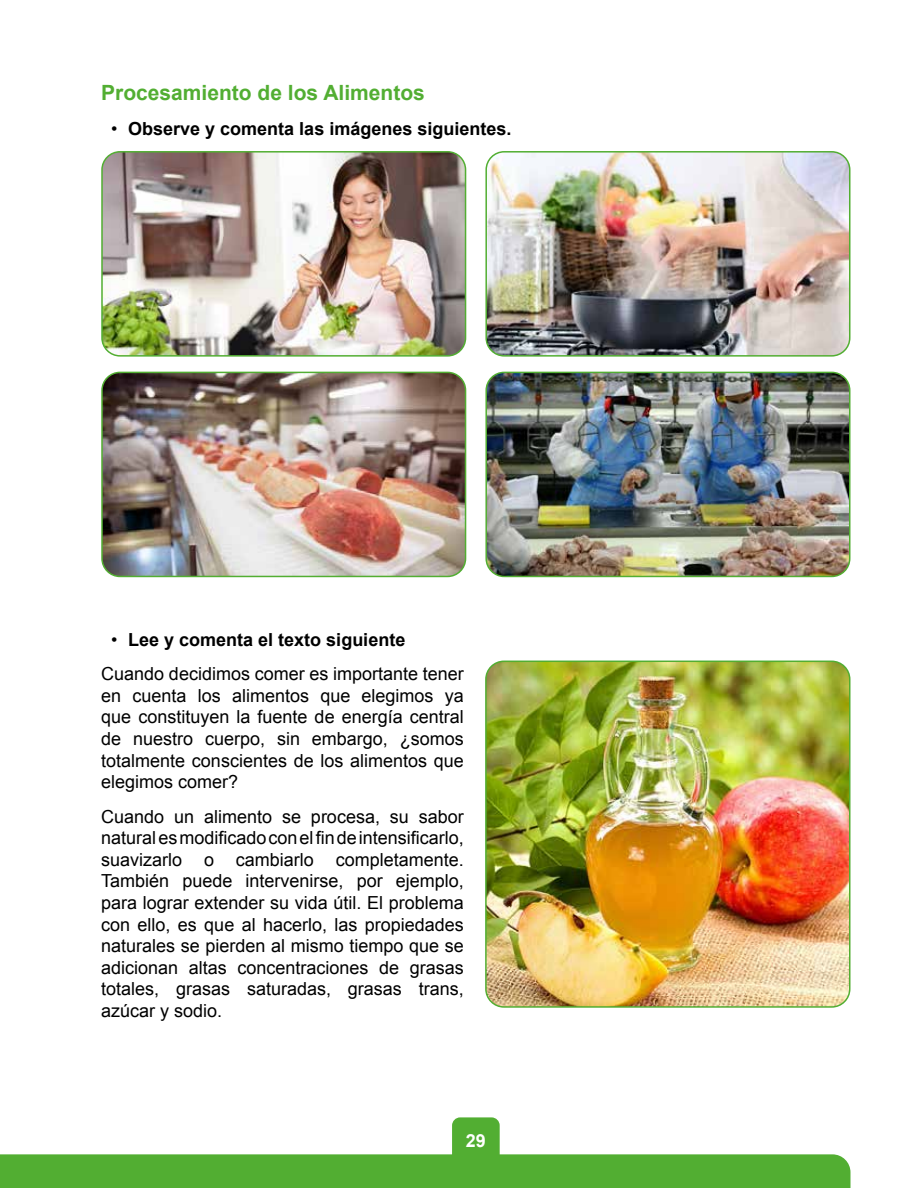
<style>
.page{position:relative;width:918px;height:1188px;background:#fff}
.page>*{position:absolute;margin:0;border:0;box-sizing:border-box;transform-origin:0 0}
.t1{font:700 21px "Arial";color:#52ae32}
.t2{font:18px/21.6px "Arial";color:#000;text-align:justify}
.t3{font:700 18px "Arial";color:#000}
.t4{font:700 18px "Arial";color:#fff}
.s1{font-weight:400}
.s2{font-weight:700}
</style>
<div class="page">
<div style="left:0;top:1154px;width:850px;height:34px;background:#52ae32"></div>
<div style="left:452px;top:1117px;width:48px;height:54px;background:#52ae32;border-radius:8px"></div>
<img style="left:104px;top:152px;width:362px;height:202px">
<div style="left:101px;top:151px;width:365px;height:206px;border:2px solid #52ae32;border-radius:18px"></div>
<img style="left:104px;top:372px;width:362px;height:204px">
<div style="left:101px;top:372px;width:365px;height:205px;border:2px solid #52ae32;border-radius:18px"></div>
<img style="left:488px;top:152px;width:362px;height:202px">
<div style="left:485px;top:151px;width:365px;height:206px;border:2px solid #52ae32;border-radius:18px"></div>
<img style="left:488px;top:372px;width:362px;height:204px">
<div style="left:485px;top:372px;width:365px;height:205px;border:2px solid #52ae32;border-radius:18px"></div>
<img style="left:486px;top:661px;width:362px;height:344px">
<div style="left:485px;top:661px;width:366px;height:347px;border:2px solid #52ae32;border-radius:18px"></div>
<p class="t1" style="left:101px;top:78px;width:325px">Procesamiento de los Alimentos</p>
<p class="t3" style="left:111px;top:116px;width:402px"><span class="s1">•</span> Observe y comenta las imágenes siguientes.</p>
<p class="t2" style="left:101px;top:622px;width:364px;line-height:34.3px;text-indent:10px">• <span class="s2">Lee y comenta el texto siguiente<br></span>Cuando decidimos comer es importante tener</p>
<p class="t2" style="left:101px;top:685px;width:364px">en cuenta los alimentos que elegimos ya que constituyen la fuente de energía central de nuestro cuerpo, sin embargo, ¿somos totalmente conscientes de los alimentos que elegimos comer?</p>
<p class="t2" style="left:101px;top:805px;width:364px">Cuando un alimento se procesa, su sabor natural es modificado con el fin de intensificarlo, suavizarlo o cambiarlo completamente.<br>También puede intervenirse, por ejemplo, para lograr extender su vida útil. El problema con ello, es que al hacerlo, las propiedades naturales se pierden al mismo tiempo que se adicionan altas concentraciones de grasas totales, grasas saturadas, grasas trans, azúcar y sodio.</p>
<p class="t4" style="left:466px;top:1128px;width:22px">29</p>
</div>
